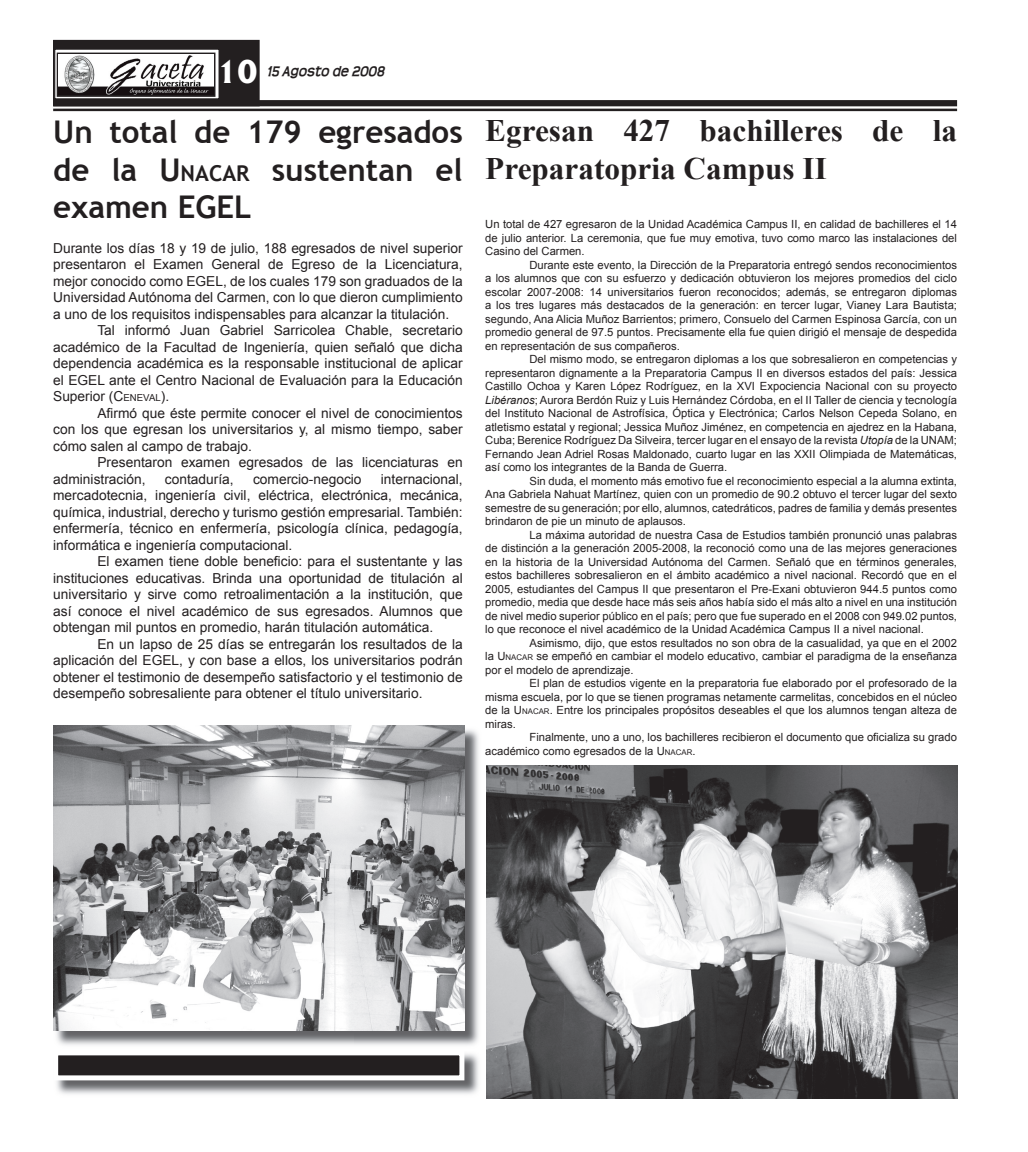
<style>
.page{position:relative;width:1028px;height:1152px;background:#fff}
.page>*{position:absolute;margin:0;border:0;box-sizing:border-box;transform-origin:0 0}
.t1{font:700 31.25px/37.5px "Trebuchet MS";color:#231f20;text-align:justify}
.t2{font:700 31.25px/37.5px "Times New Roman";color:#231f20}
.t3{font:italic 700 15px "Teen";color:#231f20}
.t4{font:13.75px/16.5px "Arial";color:#231f20;text-align:justify}
.t5{font:11.25px/13.5px "Arial";color:#231f20;text-align:justify}
.s1{font-family:"Albertus";font-weight:800;font-style:normal;font-size:30px;color:#fff}
.s2{font-size:21.88px}
.s3{font-size:9.62px}
.s4{font-style:italic}
.s5{font-size:7.88px}
</style>
<div class="page">
<div style="left:54px;top:40px;width:205px;height:66px;background:#231f20"></div>
<div style="left:53px;top:40px;width:207px;height:66px;border:1px solid #231f20"></div>
<svg style="left:56px;top:50px;width:162px;height:48px"></svg>
<div style="left:54px;top:48px;width:166px;height:52px;border:1px solid #231f20"></div>
<div style="left:53px;top:100px;width:904px;height:6px;background:#231f20"></div>
<hr style="left:53px;top:109px;width:904px;height:2px;background:#231f20">
<div style="left:57px;top:53px;width:158px;height:44px;border:2px solid #231f20"></div>
<img style="left:59px;top:55px;width:154px;height:40px">
<img style="left:56px;top:726px;width:423px;height:319px">
<img style="left:53px;top:725px;width:411px;height:306px">
<img style="left:56px;top:1053px;width:423px;height:41px">
<div style="left:56px;top:1053px;width:406px;height:25px;background:#231f20"></div>
<div style="left:53px;top:1050px;width:411px;height:30px;border:5px solid #fff"></div>
<img style="left:486px;top:765px;width:471px;height:333px">
<h2 class="t3" style="left:217px;top:63px;width:168px"><span class="s1">101</span> 15 Agosto de 2008</h2>
<h1 class="t1" style="left:53px;top:113px;width:411px">Un total de 179 egresados de la U<span class="s2">NACAR</span> sustentan el examen EGEL</h1>
<p class="t4" style="left:53px;top:240px;width:411px">Durante los días 18 y 19 de julio, 188 egresados de nivel superior</p>
<p class="t4" style="left:53px;top:256px;width:411px">presentaron el Examen General de Egreso de la Licenciatura,</p>
<p class="t4" style="left:53px;top:273px;width:411px">mejor conocido como EGEL, de los cuales 179 son graduados de la</p>
<p class="t4" style="left:53px;top:289px;width:411px">Universidad Autónoma del Carmen, con lo que dieron cumplimiento</p>
<p class="t4" style="left:53px;top:306px;width:397px">a uno de los requisitos indispensables para alcanzar la titulación.</p>
<p class="t4" style="left:97px;top:322px;width:367px">Tal informó Juan Gabriel Sarricolea Chable, secretario</p>
<p class="t4" style="left:53px;top:339px;width:411px">académico de la Facultad de Ingeniería, quien señaló que dicha</p>
<p class="t4" style="left:53px;top:355px;width:411px">dependencia académica es la responsable institucional de aplicar</p>
<p class="t4" style="left:53px;top:372px;width:411px">el EGEL ante el Centro Nacional de Evaluación para la Educación</p>
<p class="t4" style="left:53px;top:388px;width:117px">Superior (C<span class="s3">ENEVAL</span>).</p>
<p class="t4" style="left:97px;top:405px;width:367px">Afirmó que éste permite conocer el nivel de conocimientos</p>
<p class="t4" style="left:53px;top:421px;width:411px">con los que egresan los universitarios y, al mismo tiempo, saber</p>
<p class="t4" style="left:53px;top:438px;width:200px">cómo salen al campo de trabajo.</p>
<p class="t4" style="left:97px;top:454px;width:367px">Presentaron examen egresados de las licenciaturas en</p>
<p class="t4" style="left:53px;top:471px;width:94px">administración,</p>
<p class="t4" style="left:165px;top:471px;width:70px">contaduría,</p>
<p class="t4" style="left:253px;top:471px;width:110px">comercio-negocio</p>
<p class="t4" style="left:53px;top:471px;width:411px;text-indent:328px">internacional, mercadotecnia, ingeniería civil, eléctrica, electrónica, mecánica, química, industrial, derecho y turismo gestión empresarial. También: enfermería, técnico en enfermería, psicología clínica, pedagogía, informática e ingeniería computacional.</p>
<p class="t4" style="left:53px;top:553px;width:411px;text-indent:44px">El examen tiene doble beneficio: para el sustentante y las instituciones educativas. Brinda una oportunidad de titulación al universitario y sirve como retroalimentación a la institución, que así conoce el nivel académico de sus egresados. Alumnos que obtengan mil puntos en promedio, harán titulación automática.</p>
<p class="t4" style="left:53px;top:636px;width:411px;text-indent:44px">En un lapso de 25 días se entregarán los resultados de la aplicación del EGEL, y con base a ellos, los universitarios podrán obtener el testimonio de desempeño satisfactorio y el testimonio de desempeño sobresaliente para obtener el título universitario.</p>
<h1 class="t2" style="left:485px;top:111px;width:473px">Egresan 427 bachilleres de la<br>Preparatopria Campus II</h1>
<p class="t5" style="left:485px;top:218px;width:473px">Un total de 427 egresaron de la Unidad Académica Campus II, en calidad de bachilleres el 14 de julio anterior. La ceremonia, que fue muy emotiva, tuvo como marco las instalaciones del Casino del Carmen.</p>
<p class="t5" style="left:485px;top:258px;width:473px;text-indent:44px">Durante este evento, la Dirección de la Preparatoria entregó sendos reconocimientos a los alumnos que con su esfuerzo y dedicación obtuvieron los mejores promedios del ciclo escolar 2007-2008: 14 universitarios fueron reconocidos; además, se entregaron diplomas a los tres lugares más destacados de la generación: en tercer lugar, Vianey Lara Bautista; segundo, Ana Alicia Muñoz Barrientos; primero, Consuelo del Carmen Espinosa García, con un promedio general de 97.5 puntos. Precisamente ella fue quien dirigió el mensaje de despedida en representación de sus compañeros.</p>
<p class="t5" style="left:485px;top:353px;width:473px;text-indent:44px">Del mismo modo, se entregaron diplomas a los que sobresalieron en competencias y representaron dignamente a la Preparatoria Campus II en diversos estados del país: Jessica Castillo Ochoa y Karen López Rodríguez, en la XVI Expociencia Nacional con su proyecto <span class="s4">Libéranos</span>; Aurora Berdón Ruiz y Luis Hernández Córdoba, en el II Taller de ciencia y tecnología del Instituto Nacional de Astrofísica, Óptica y Electrónica; Carlos Nelson Cepeda Solano, en atletismo estatal y regional; Jessica Muñoz Jiménez, en competencia en ajedrez en la Habana, Cuba; Berenice Rodríguez Da Silveira, tercer lugar en el ensayo de la revista <span class="s4">Utopía</span> de la UNAM; Fernando Jean Adriel Rosas Maldonado, cuarto lugar en las XXII Olimpiada de Matemáticas, así como los integrantes de la Banda de Guerra.</p>
<p class="t5" style="left:485px;top:474px;width:473px;text-indent:44px">Sin duda, el momento más emotivo fue el reconocimiento especial a la alumna extinta, Ana Gabriela Nahuat Martínez, quien con un promedio de 90.2 obtuvo el tercer lugar del sexto semestre de su generación; por ello, alumnos, catedráticos, padres de familia y demás presentes brindaron de pie un minuto de aplausos.</p>
<p class="t5" style="left:485px;top:528px;width:473px;text-indent:44px">La máxima autoridad de nuestra Casa de Estudios también pronunció unas palabras de distinción a la generación 2005-2008, la reconoció como una de las mejores generaciones en la historia de la Universidad Autónoma del Carmen. Señaló que en términos generales, estos bachilleres sobresalieron en el ámbito académico a nivel nacional. Recordó que en el 2005, estudiantes del Campus II que presentaron el Pre-Exani obtuvieron 944.5 puntos como promedio, media que desde hace más seis años había sido el más alto a nivel en una institución de nivel medio superior público en el país; pero que fue superado en el 2008 con 949.02 puntos, lo que reconoce el nivel académico de la Unidad Académica Campus II a nivel nacional.</p>
<p class="t5" style="left:485px;top:636px;width:473px;text-indent:44px">Asimismo, dijo, que estos resultados no son obra de la casualidad, ya que en el 2002 la U<span class="s5">NACAR</span> se empeñó en cambiar el modelo educativo, cambiar el paradigma de la enseñanza por el modelo de aprendizaje.</p>
<p class="t5" style="left:485px;top:677px;width:473px;text-indent:44px">El plan de estudios vigente en la preparatoria fue elaborado por el profesorado de la misma escuela, por lo que se tienen programas netamente carmelitas, concebidos en el núcleo de la U<span class="s5">NACAR</span>. Entre los principales propósitos deseables el que los alumnos tengan alteza de miras.</p>
<p class="t5" style="left:485px;top:731px;width:473px;text-indent:44px">Finalmente, uno a uno, los bachilleres recibieron el documento que oficializa su grado académico como egresados de la U<span class="s5">NACAR</span>.</p>
</div>
